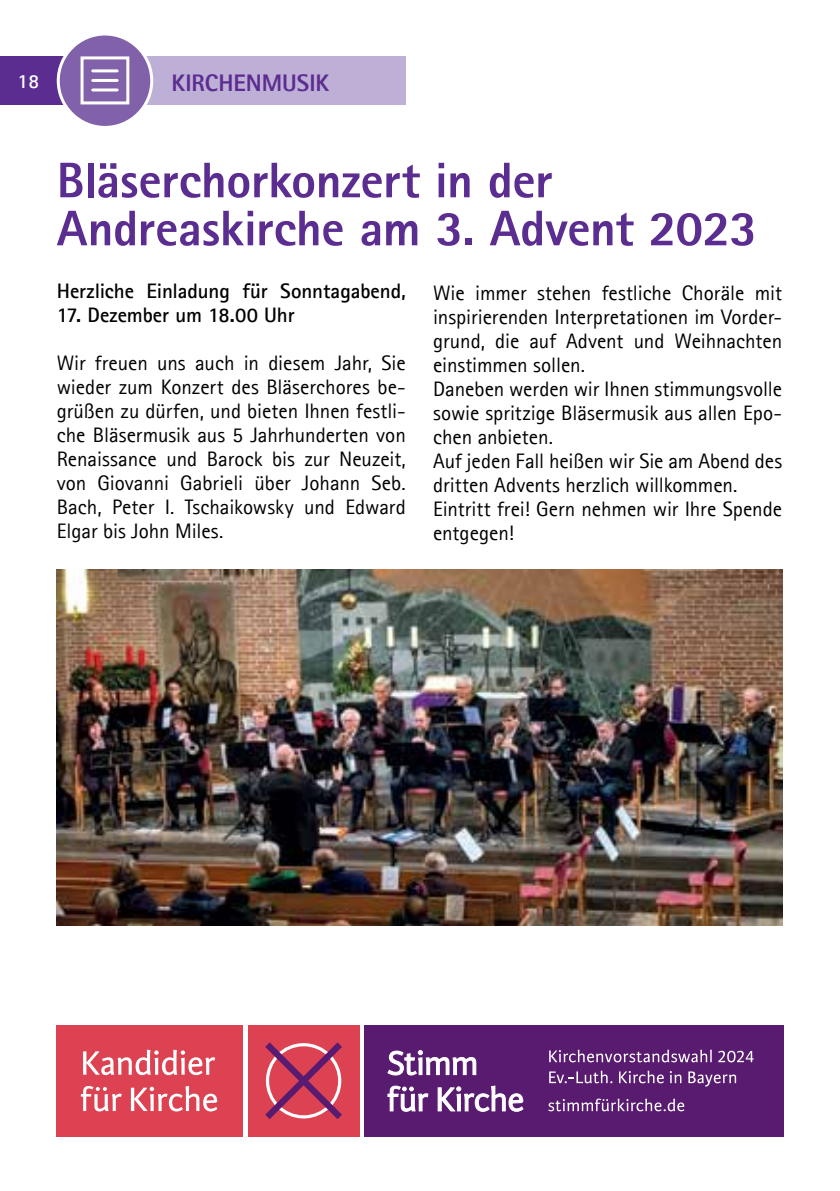
<style>
.page{position:relative;width:840px;height:1191px;background:#fff}
.page>*{position:absolute;margin:0;border:0;box-sizing:border-box;transform-origin:0 0}
.t1{font:800 50px/48px "Agfa Rotis Sans Serif";letter-spacing:-.01em;color:#5c2d91}
.t2{font:800 24px "Agfa Rotis Sans Serif";color:#5c2d91}
.t3{font:21px/24px "Agfa Rotis Sans Serif";letter-spacing:-.005em;color:#000;text-align:justify}
.t4{font:700 21px "Agfa Rotis Sans Serif";letter-spacing:-.005em;color:#000}
.t5{font:700 20px "Agfa Rotis Sans Serif";color:#fff}
</style>
<div class="page">
<div style="left:142px;top:57px;width:263px;height:48px;background:#beafd6"></div>
<div style="left:0;top:57px;width:81px;height:48px;background:#5c2d91"></div>
<div style="left:58px;top:34px;width:94px;height:93px;background:#8162aa;border-radius:50%"></div>
<div style="left:57px;top:33px;width:96px;height:96px;border:3px solid #fff;border-radius:50%"></div>
<div style="left:80px;top:56px;width:49px;height:48px;border:3px solid #fff"></div>
<hr style="left:93px;top:69px;width:24px;height:3px;background:#fff">
<hr style="left:93px;top:79px;width:24px;height:3px;background:#fff">
<hr style="left:93px;top:88px;width:24px;height:3px;background:#fff">
<img style="left:57px;top:570px;width:724px;height:355px">
<div style="left:56px;top:1024px;width:187px;height:112px;background:#dc4251"></div>
<div style="left:247px;top:1024px;width:112px;height:112px;background:#dc4251"></div>
<div style="left:364px;top:1024px;width:419px;height:112px;background:#591b6f"></div>
<svg style="left:265px;top:1042px;width:77px;height:77px"></svg>
<svg style="left:83px;top:1049px;width:132px;height:26px"></svg>
<svg style="left:81px;top:1086px;width:41px;height:25px"></svg>
<svg style="left:131px;top:1086px;width:86px;height:25px"></svg>
<svg style="left:387px;top:1050px;width:89px;height:25px"></svg>
<svg style="left:387px;top:1085px;width:41px;height:26px"></svg>
<svg style="left:437px;top:1085px;width:86px;height:26px"></svg>
<svg style="left:549px;top:1049px;width:162px;height:13px"></svg>
<svg style="left:718px;top:1050px;width:35px;height:12px"></svg>
<svg style="left:549px;top:1070px;width:63px;height:13px"></svg>
<svg style="left:619px;top:1070px;width:44px;height:13px"></svg>
<svg style="left:669px;top:1071px;width:12px;height:12px"></svg>
<svg style="left:688px;top:1071px;width:47px;height:15px"></svg>
<svg style="left:548px;top:1098px;width:136px;height:13px"></svg>
<p class="t5" style="left:18px;top:68px;width:23px">18</p>
<p class="t2" style="left:171px;top:67px;width:157px">Kirchenmusik</p>
<h1 class="t1" style="left:57px;top:156px;width:701px">Bläserchorkonzert in der<br>Andreaskirche am 3. Advent 2023</h1>
<p class="t4" style="left:57px;top:278px;width:350px">Herzliche Einladung für Sonntagabend,</p>
<p class="t4" style="left:57px;top:302px;width:239px">17. Dezember um 18.00 Uhr</p>
<p class="t3" style="left:57px;top:351px;width:350px">Wir freuen uns auch in diesem Jahr, Sie wieder zum Konzert des Bläserchores be&shy;grüßen zu dürfen, und bieten Ihnen festli&shy;che Bläsermusik aus 5 Jahrhunderten von Renaissance und Barock bis zur Neuzeit, von Giovanni Gabrieli über Johann Seb.<br>Bach, Peter I. Tschaikowsky und Edward Elgar bis John Miles.</p>
<p class="t3" style="left:433px;top:281px;width:350px;text-align:left">Wie immer stehen festliche Choräle mit inspirierenden Interpretationen im Vorder&shy;grund, die auf Advent und Weihnachten einstimmen sollen.<br>Daneben werden wir Ihnen stimmungsvolle sowie spritzige Bläsermusik aus allen Epo&shy;chen anbieten.<br>Auf jeden Fall heißen wir Sie am Abend des dritten Advents herzlich willkommen.<br>Eintritt frei! Gern nehmen wir Ihre Spende entgegen!</p>
</div>
